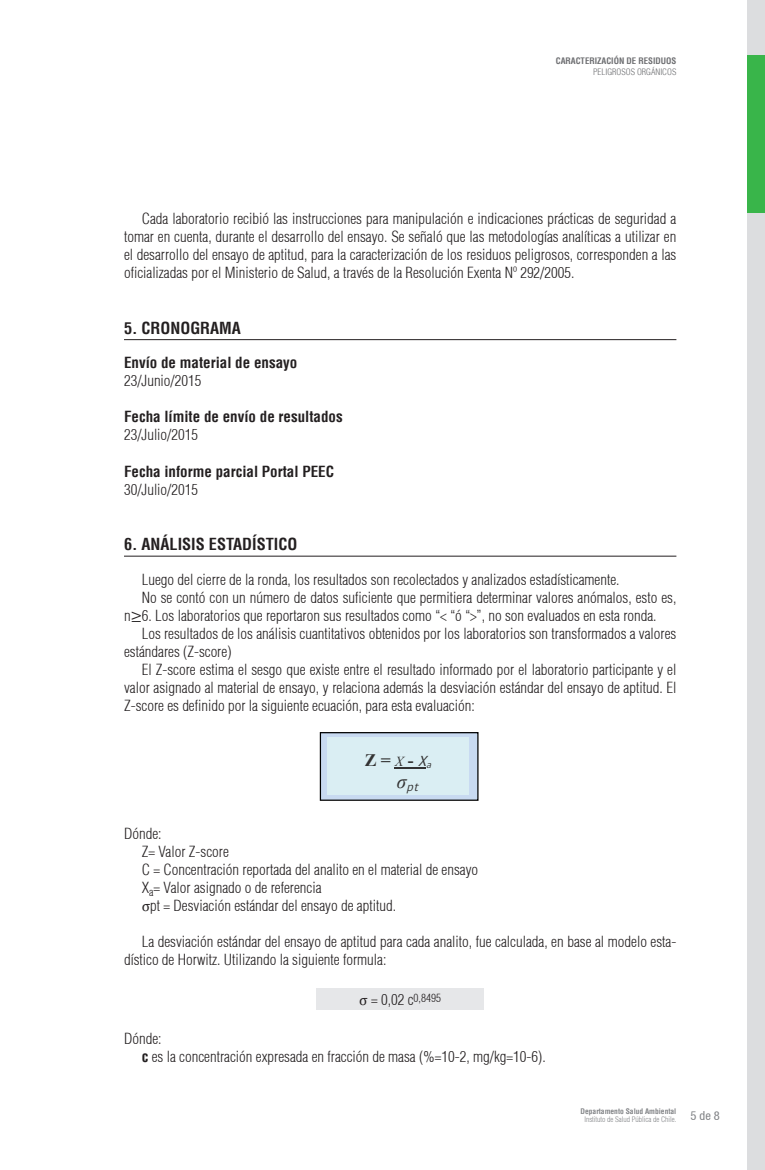
<style>
.page{position:relative;width:765px;height:1170px;background:#fff}
.page>*{position:absolute;margin:0;border:0;box-sizing:border-box;transform-origin:0 0}
.t1{font:700 17.5px "Times New Roman";color:#333}
.titulo_01__subrayado{font:700 condensed 16.25px "Helvetica";color:#231f20}
.texto_normal{font:300 condensed 15px/18px "Helvetica";color:#231f20}
.texto_normal-2{font:700 condensed 15px "Helvetica";color:#231f20}
.t2{font:condensed 12.5px "Helvetica 57";color:#808285}
.t3{font:italic 12.5px "gob CL";color:#333}
.t4{font:700 condensed 8.75px "Helvetica";color:#6c6d70}
.t5{font:300 condensed 8.75px "Helvetica";color:#6c6d70}
.t6{font:300 condensed 7.5px "Helvetica";color:#808285}
.t7{font:700 condensed 7.5px "Helvetica";color:#808285}
.s1{font-family:"Cambria Math";font-weight:400;font-stretch:normal}
.s2{font-weight:400;font-style:italic;font-size:13.75px}
.s3{font-family:"gob CL";font-weight:400;font-style:italic;font-size:15px}
.s4{font-weight:700}
</style>
<div class="page">
<div style="left:747px;top:0;width:18px;height:1169px;background:#dcdddf"></div>
<div style="left:747px;top:55px;width:18px;height:158px;background:#39b54a"></div>
<hr style="left:124px;top:339px;width:552px;height:1px;background:#231f20">
<hr style="left:124px;top:556px;width:552px;height:1px;background:#231f20">
<div style="left:320px;top:732px;width:157px;height:67px;background:#c6d9f1"></div>
<div style="left:320px;top:732px;width:159px;height:68px;border:1px solid #000"></div>
<div style="left:327px;top:737px;width:142px;height:12px;background:#daeef3"></div>
<div style="left:327px;top:749px;width:142px;height:20px;background:#daeef3"></div>
<hr style="left:395px;top:767px;width:31px;height:1px;background:#333">
<div style="left:327px;top:769px;width:142px;height:25px;background:#daeef3"></div>
<div style="left:316px;top:987px;width:168px;height:22px;background:#e6e7e9"></div>
<p class="t4" style="left:556px;top:55px;width:122px">CARACTERIZACIÓN DE RESIDUOS</p>
<p class="t5" style="left:593px;top:66px;width:85px">PELIGROSOS ORGÁNICOS</p>
<p class="texto_normal" style="left:124px;top:209px;width:554px;text-align:justify;text-indent:18px">Cada laboratorio recibió las instrucciones para manipulación e indicaciones prácticas de seguridad a tomar en cuenta, durante el desarrollo del ensayo. Se señaló que las metodologías analíticas a utilizar en el desarrollo del ensayo de aptitud, para la caracterización de los residuos peligrosos, corresponden a las oficializadas por el Ministerio de Salud, a través de la Resolución Exenta Nº 292/2005.</p>
<p class="titulo_01__subrayado" style="left:124px;top:317px;width:118px">5. CRONOGRAMA</p>
<p class="texto_normal-2" style="left:124px;top:353px;width:175px">Envío de material de ensayo</p>
<p class="texto_normal" style="left:124px;top:372px;width:79px">23/Junio/2015</p>
<p class="texto_normal-2" style="left:124px;top:407px;width:220px">Fecha límite de envío de resultados</p>
<p class="texto_normal" style="left:124px;top:426px;width:76px">23/Julio/2015</p>
<p class="texto_normal-2" style="left:124px;top:461px;width:212px">Fecha informe parcial Portal PEEC</p>
<p class="texto_normal" style="left:124px;top:480px;width:76px">30/Julio/2015</p>
<p class="titulo_01__subrayado" style="left:124px;top:534px;width:175px">6. ANÁLISIS ESTADÍSTICO</p>
<p class="texto_normal" style="left:142px;top:570px;width:479px">Luego del cierre de la ronda, los resultados son recolectados y analizados estadísticamente.</p>
<p class="texto_normal" style="left:124px;top:588px;width:554px;text-indent:18px">No se contó con un número de datos suficiente que permitiera determinar valores anómalos, esto es, n<span class="s1">≥</span>6. Los laboratorios que reportaron sus resultados como “&lt; “ó “&gt;”, no son evaluados en esta ronda.</p>
<p class="texto_normal" style="left:124px;top:624px;width:554px;text-indent:18px">Los resultados de los análisis cuantitativos obtenidos por los laboratorios son transformados a valores estándares (Z-score)</p>
<p class="texto_normal" style="left:124px;top:660px;width:554px;text-align:justify;text-indent:18px">El Z-score estima el sesgo que existe entre el resultado informado por el laboratorio participante y el valor asignado al material de ensayo, y relaciona además la desviación estándar del ensayo de aptitud. El Z-score es definido por la siguiente ecuación, para esta evaluación:</p>
<p class="t1" style="left:365px;top:747px;width:71px">Z = <span class="s2">X</span>-<span class="s3">X</span><sub>a</sub></p>
<p class="t3" style="left:397px;top:778px;width:27px"><sup>σ</sup>pt</p>
<p class="texto_normal" style="left:124px;top:824px;width:39px">Dónde:</p>
<p class="texto_normal" style="left:142px;top:842px;width:89px">Z= Valor Z-score</p>
<p class="texto_normal" style="left:142px;top:860px;width:338px">C = Concentración reportada del analito en el material de ensayo</p>
<p class="texto_normal" style="left:142px;top:878px;width:181px">X<sub>a</sub>= Valor asignado o de referencia</p>
<p class="texto_normal" style="left:142px;top:896px;width:256px"><span class="s1">σ</span>pt = Desviación estándar del ensayo de aptitud.</p>
<p class="texto_normal" style="left:124px;top:932px;width:554px;text-indent:18px">La desviación estándar del ensayo de aptitud para cada analito, fue calculada, en base al modelo esta&shy;dístico de Horwitz. Utilizando la siguiente formula:</p>
<p class="texto_normal" style="left:359px;top:990px;width:83px"><span class="s1">σ</span> = 0,02 c<sup>0,8495</sup></p>
<p class="texto_normal" style="left:124px;top:1029px;width:39px">Dónde:</p>
<p class="texto_normal" style="left:142px;top:1047px;width:406px"><span class="s4">c</span> es la concentración expresada en fracción de masa (%=10-2, mg/kg=10-6).</p>
<p class="t7" style="left:581px;top:1106px;width:97px">Departamento Salud Ambiental</p>
<p class="t6" style="left:584px;top:1114px;width:94px">Instituto de Salud Pública de Chile.</p>
<p class="t2" style="left:691px;top:1107px;width:31px">5 de 8</p>
</div>
